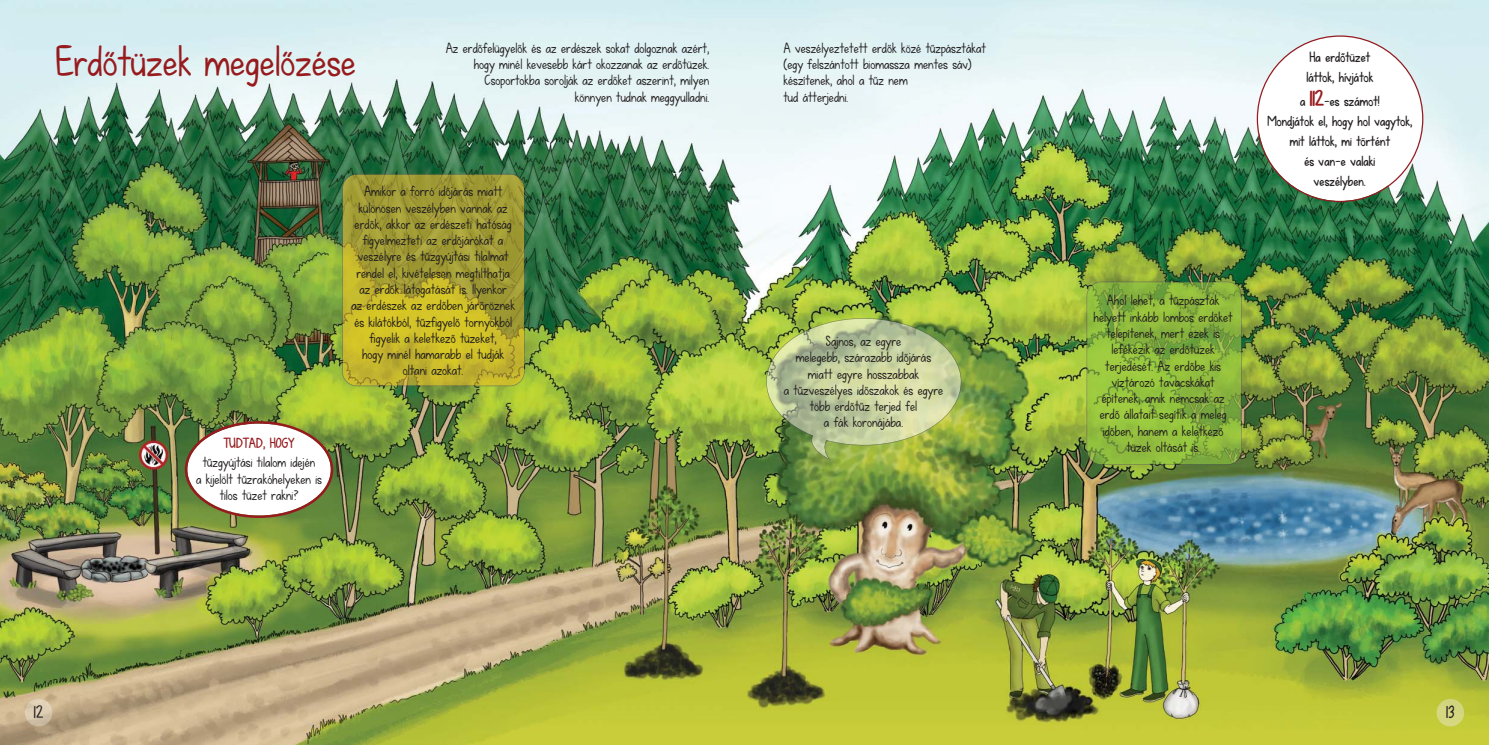
<style>
.page{position:relative;width:1489px;height:745px;background:#fff}
.page>*{position:absolute;margin:0;border:0;box-sizing:border-box;transform-origin:0 0}
.t1{font:42.5px "KG Fall For You";color:#971b1e}
.t2{font:17.5px "KG Fall For You";color:#231f20}
.t3{font:14.38px/16.2px "KG Fall For You";color:#231f20;text-align:center}
.t4{font:700 14.38px/20px "KG Fall For You";color:#231f20}
.t5{font:700 14.38px "KG Fall For You";color:#971b1e}
.s1{font-size:22.5px;color:#971b1e}
</style>
<div class="page">
<img style="left:0;top:0;width:1488px;height:744px">
<img style="left:1436px;top:698px;width:27px;height:28px">
<img style="left:25px;top:698px;width:27px;height:28px">
<svg style="left:185px;top:421px;width:148px;height:96px"></svg>
<img style="left:342px;top:174px;width:182px;height:212px">
<img style="left:1086px;top:281px;width:155px;height:183px">
<img style="left:766px;top:318px;width:195px;height:142px">
<svg style="left:1256px;top:35px;width:167px;height:167px"></svg>
<h1 class="t1" style="left:55px;top:45px;width:302px">Erdőtüzek megelőzése</h1>
<p class="t3" style="left:445px;top:41px;width:265px;text-align:right">Az erdőfelügyelők és az erdészek sokat dolgoznak azért, hogy minél kevesebb kárt okozzanak az erdőtüzek.<br>Csoportokba sorolják az erdőket aszerint, milyen könnyen tudnak meggyulladni.</p>
<p class="t3" style="left:783px;top:41px;width:204px;text-align:left">A veszélyeztetett erdők közé tűzpásztákat (egy felszántott biomassza mentes sáv) készítenek, ahol a tűz nem<br>tud átterjedni.</p>
<p class="t5" style="left:223px;top:437px;width:73px">TUDTAD, HOGY</p>
<p class="t3" style="left:196px;top:455px;width:127px">tűzgyújtási tilalom idején<br>a kijelölt tűzrakóhelyeken is tilos tüzet rakni?</p>
<p class="t3" style="left:351px;top:185px;width:165px">Amikor a forró időjárás miatt különösen veszélyben vannak az erdők, akkor az erdészeti hatóság figyelmezteti az erdőjárókat a veszélyre és tűzgyújtási tilalmat rendel el, kivételesen megtilthatja az erdők látogatását is. Ilyenkor<br>az erdészek az erdőben járőröznek és kilátókból, tűzfigyelő tornyokból figyelik a keletkező tüzeket,<br>hogy minél hamarabb el tudják oltani azokat.</p>
<p class="t3" style="left:783px;top:334px;width:161px">Sajnos, az egyre<br>melegebb, szárazabb időjárás miatt egyre hosszabbak<br>a tűzveszélyes időszakok és egyre több erdőtűz terjed fel<br>a fák koronájába.</p>
<p class="t4" style="left:1306px;top:49px;width:68px">Ha erdőtüzet láttok, hívjátok</p>
<p class="t4" style="left:1267px;top:92px;width:147px;text-align:center">a <span class="s1">112</span>-es számot!<br>Mondjátok el, hogy hol vagytok, mit láttok, mi történt<br>és van-e valaki<br>veszélyben.</p>
<p class="t3" style="left:1093px;top:294px;width:140px">Ahol lehet, a tűzpászták helyett inkább lombos erdőket telepítenek, mert ezek is lefékezik az erdőtüzek terjedését. Az erdőbe kis víztározó tavacskákat építenek, amik nemcsak az erdő állatait segítik a meleg időben, hanem a keletkező tüzek oltását is.</p>
<p class="t2" style="left:34px;top:705px;width:11px">12</p>
<p class="t2" style="left:1445px;top:705px;width:10px">13</p>
</div>
